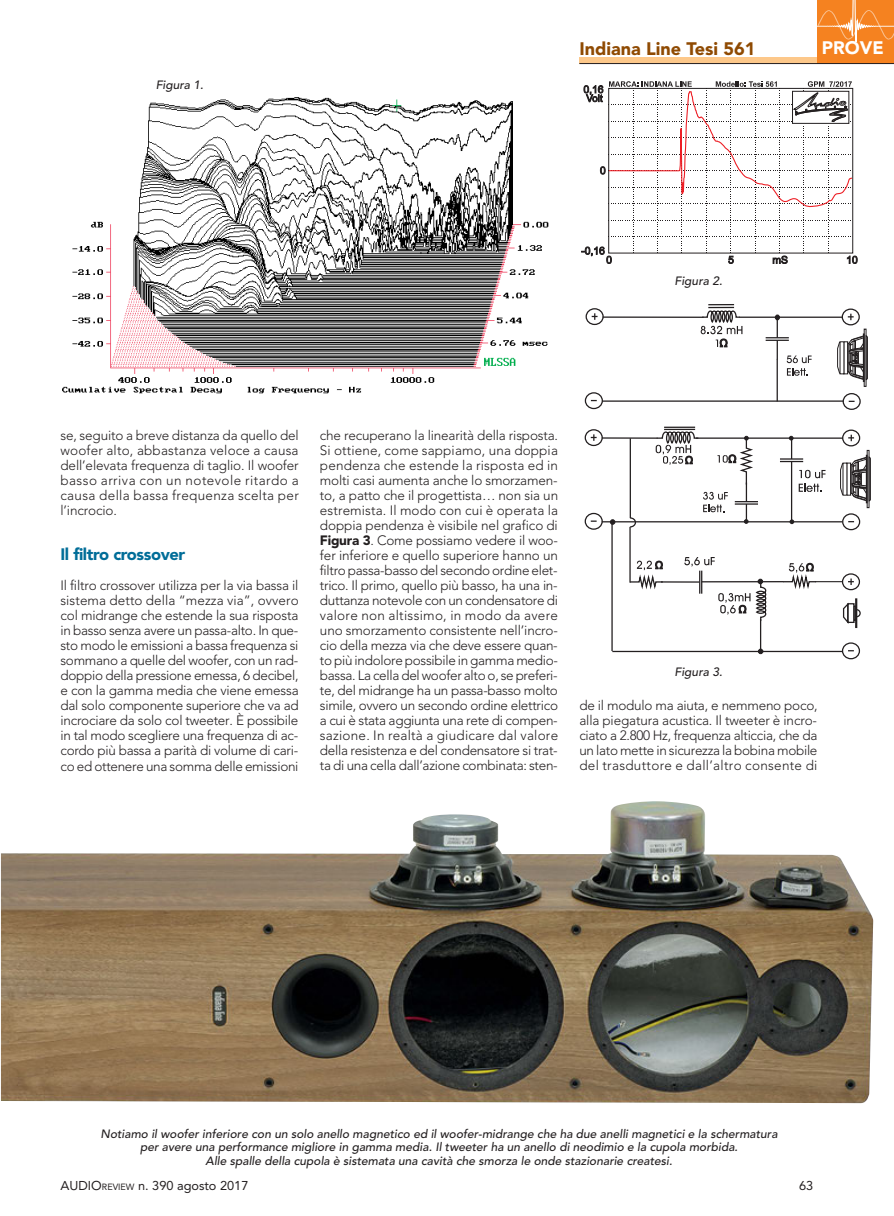
<style>
.page{position:relative;width:894px;height:1216px;background:#fff}
.page>*{position:absolute;margin:0;border:0;box-sizing:border-box;transform-origin:0 0}
.t1{font:900 18px "Avenir";color:#8f4a02}
.t2{font:900 18px "Avenir";color:#fff}
.t3{font:900 16.5px "Avenir";letter-spacing:-.025em;color:#006d98}
.t4{font:300 13.5px/15px "Avenir";letter-spacing:-.02em;color:#231f20;text-align:justify}
.t5{font:12.75px "Avenir";color:#231f20}
.t6{font:italic 500 12px/13.5px "Avenir";color:#231f20;text-align:center}
.s1{font-weight:900}
.s2{font-size:9px}
</style>
<div class="page">
<div style="left:579px;top:58px;width:241px;height:6px;background:#fdc88a"></div>
<div style="left:817px;top:0;width:77px;height:64px;background:#f58220"></div>
<hr style="left:579px;top:63px;width:315px;height:1px;background:#231f20">
<img style="left:1px;top:801px;width:872px;height:302px">
<img style="left:63px;top:97px;width:486px;height:297px">
<svg style="left:581px;top:81px;width:276px;height:183px"></svg>
<div style="left:585px;top:392px;width:18px;height:17px;border:1px solid #231f20;border-radius:50%"></div>
<div style="left:584px;top:513px;width:19px;height:17px;border:1px solid #231f20;border-radius:50%"></div>
<div style="left:842px;top:393px;width:19px;height:17px;border:1px solid #231f20;border-radius:50%"></div>
<div style="left:842px;top:513px;width:18px;height:17px;border:1px solid #231f20;border-radius:50%"></div>
<div style="left:842px;top:642px;width:18px;height:17px;border:1px solid #231f20;border-radius:50%"></div>
<div style="left:585px;top:308px;width:19px;height:17px;border:1px solid #231f20;border-radius:50%"></div>
<svg style="left:592px;top:313px;width:5px;height:7px"></svg>
<div style="left:584px;top:429px;width:19px;height:17px;border:1px solid #231f20;border-radius:50%"></div>
<svg style="left:591px;top:434px;width:5px;height:7px"></svg>
<div style="left:841px;top:308px;width:19px;height:17px;border:1px solid #231f20;border-radius:50%"></div>
<svg style="left:848px;top:314px;width:5px;height:6px"></svg>
<div style="left:842px;top:429px;width:18px;height:17px;border:1px solid #231f20;border-radius:50%"></div>
<svg style="left:848px;top:435px;width:6px;height:6px"></svg>
<div style="left:842px;top:573px;width:18px;height:17px;border:1px solid #231f20;border-radius:50%"></div>
<svg style="left:848px;top:578px;width:6px;height:7px"></svg>
<hr style="left:696px;top:437px;width:147px;height:2px;background:#231f20">
<hr style="left:661px;top:581px;width:38px;height:1px;background:#231f20">
<hr style="left:776px;top:317px;width:2px;height:21px;background:#231f20">
<hr style="left:791px;top:461px;width:1px;height:60px;background:#231f20">
<hr style="left:760px;top:619px;width:1px;height:32px;background:#231f20">
<hr style="left:630px;top:438px;width:1px;height:80px;background:#231f20">
<hr style="left:611px;top:521px;width:2px;height:130px;background:#231f20">
<hr style="left:629px;top:527px;width:2px;height:55px;background:#231f20">
<hr style="left:776px;top:359px;width:2px;height:42px;background:#231f20">
<hr style="left:602px;top:316px;width:101px;height:2px;background:#231f20">
<hr style="left:602px;top:437px;width:55px;height:2px;background:#231f20">
<hr style="left:701px;top:581px;width:83px;height:1px;background:#231f20">
<hr style="left:612px;top:651px;width:230px;height:1px;background:#231f20">
<hr style="left:602px;top:521px;width:240px;height:1px;background:#231f20">
<hr style="left:602px;top:400px;width:241px;height:2px;background:#231f20">
<svg style="left:857px;top:608px;width:4px;height:10px"></svg>
<div style="left:855px;top:598px;width:2px;height:30px;border:1px solid #231f20"></div>
<div style="left:847px;top:603px;width:7px;height:20px;border:1px solid #231f20"></div>
<svg style="left:842px;top:602px;width:7px;height:22px"></svg>
<div style="left:853px;top:605px;width:3px;height:16px;border:1px solid #231f20"></div>
<svg style="left:629px;top:516px;width:8px;height:12px"></svg>
<svg style="left:780px;top:436px;width:23px;height:26px"></svg>
<svg style="left:758px;top:649px;width:5px;height:5px"></svg>
<svg style="left:610px;top:519px;width:5px;height:5px"></svg>
<svg style="left:765px;top:337px;width:46px;height:39px"></svg>
<svg style="left:799px;top:470px;width:26px;height:8px"></svg>
<svg style="left:798px;top:484px;width:23px;height:8px"></svg>
<hr style="left:739px;top:316px;width:103px;height:2px;background:#231f20">
<svg style="left:629px;top:560px;width:35px;height:30px"></svg>
<svg style="left:782px;top:563px;width:60px;height:26px"></svg>
<svg style="left:684px;top:557px;width:83px;height:65px"></svg>
<svg style="left:700px;top:304px;width:42px;height:43px"></svg>
<svg style="left:655px;top:431px;width:103px;height:92px"></svg>
<hr style="left:664px;top:429px;width:31px;height:1px;background:#231f20">
<hr style="left:664px;top:426px;width:31px;height:2px;background:#231f20">
<div style="left:844px;top:342px;width:4px;height:32px;border:1px solid #231f20"></div>
<svg style="left:837px;top:342px;width:3px;height:31px"></svg>
<div style="left:864px;top:329px;width:2px;height:57px;border:1px solid #231f20"></div>
<div style="left:863px;top:334px;width:1px;height:47px;border:1px solid #231f20"></div>
<svg style="left:848px;top:335px;width:19px;height:45px"></svg>
<svg style="left:840px;top:463px;width:3px;height:31px"></svg>
<div style="left:850px;top:464px;width:2px;height:29px;border:1px solid #231f20"></div>
<div style="left:867px;top:450px;width:2px;height:58px;border:1px solid #231f20"></div>
<div style="left:866px;top:455px;width:1px;height:48px;border:1px solid #231f20"></div>
<svg style="left:851px;top:457px;width:19px;height:44px"></svg>
<svg style="left:817px;top:0;width:77px;height:41px"></svg>
<p class="t6" style="left:156px;top:78px;width:49px">Figura 1.</p>
<h1 class="t1" style="left:579px;top:33px;width:177px">Indiana Line Tesi 561</h1>
<h1 class="t2" style="left:822px;top:33px;width:63px">PROVE</h1>
<p class="t6" style="left:674px;top:274px;width:49px">Figura 2.</p>
<p class="t4" style="left:60px;top:428px;width:240px">se, seguito a breve distanza da quello del woofer alto, abbastanza veloce a causa dell’elevata frequenza di taglio. Il woofer basso arriva con un notevole ritardo a causa della bassa frequenza scelta per l’incrocio.</p>
<p class="t3" style="left:60px;top:540px;width:126px">Il filtro crossover</p>
<p class="t4" style="left:60px;top:578px;width:240px">Il filtro crossover utilizza per la via bassa il sistema detto della “mezza via”, ovvero col midrange che estende la sua risposta in basso senza avere un passa-alto. In que&shy;sto modo le emissioni a bassa frequenza si sommano a quelle del woofer, con un rad&shy;doppio della pressione emessa, 6 decibel, e con la gamma media che viene emessa dal solo componente superiore che va ad incrociare da solo col tweeter. È possibile in tal modo scegliere una frequenza di ac&shy;cordo più bassa a parità di volume di cari&shy;co ed ottenere una somma delle emissioni</p>
<p class="t4" style="left:320px;top:428px;width:240px">che recuperano la linearità della risposta.<br>Si ottiene, come sappiamo, una doppia pendenza che estende la risposta ed in molti casi aumenta anche lo smorzamen&shy;to, a patto che il progettista… non sia un estremista. Il modo con cui è operata la doppia pendenza è visibile nel grafico di <span class="s1">Figura 3</span>. Come possiamo vedere il woo&shy;fer inferiore e quello superiore hanno un filtro passa-basso del secondo ordine elet&shy;trico. Il primo, quello più basso, ha una in&shy;duttanza notevole con un condensatore di valore non altissimo, in modo da avere uno smorzamento consistente nell’incro&shy;cio della mezza via che deve essere quan&shy;to più indolore possibile in gamma medio&shy;bassa. La cella del woofer alto o, se preferi&shy;te, del midrange ha un passa-basso molto simile, ovvero un secondo ordine elettrico a cui è stata aggiunta una rete di compen&shy;sazione. In realtà a giudicare dal valore della resistenza e del condensatore si trat&shy;ta di una cella dall’azione combinata: sten-</p>
<p class="t6" style="left:674px;top:665px;width:49px">Figura 3.</p>
<p class="t4" style="left:579px;top:698px;width:240px">de il modulo ma aiuta, e nemmeno poco, alla piegatura acustica. Il tweeter è incro&shy;ciato a 2.800 Hz, frequenza alticcia, che da un lato mette in sicurezza la bobina mobile del trasduttore e dall’altro consente di</p>
<p class="t6" style="left:100px;top:1127px;width:678px">Notiamo il woofer inferiore con un solo anello magnetico ed il woofer-midrange che ha due anelli magnetici e la schermatura per avere una performance migliore in gamma media. Il tweeter ha un anello di neodimio e la cupola morbida.<br>Alle spalle della cupola è sistemata una cavità che smorza le onde stazionarie createsi.</p>
<p class="t5" style="left:60px;top:1175px;width:189px">AUDIO<span class="s2">REVIEW</span> n. 390 agosto 2017</p>
<p class="t5" style="left:799px;top:1175px;width:16px">63</p>
</div>
